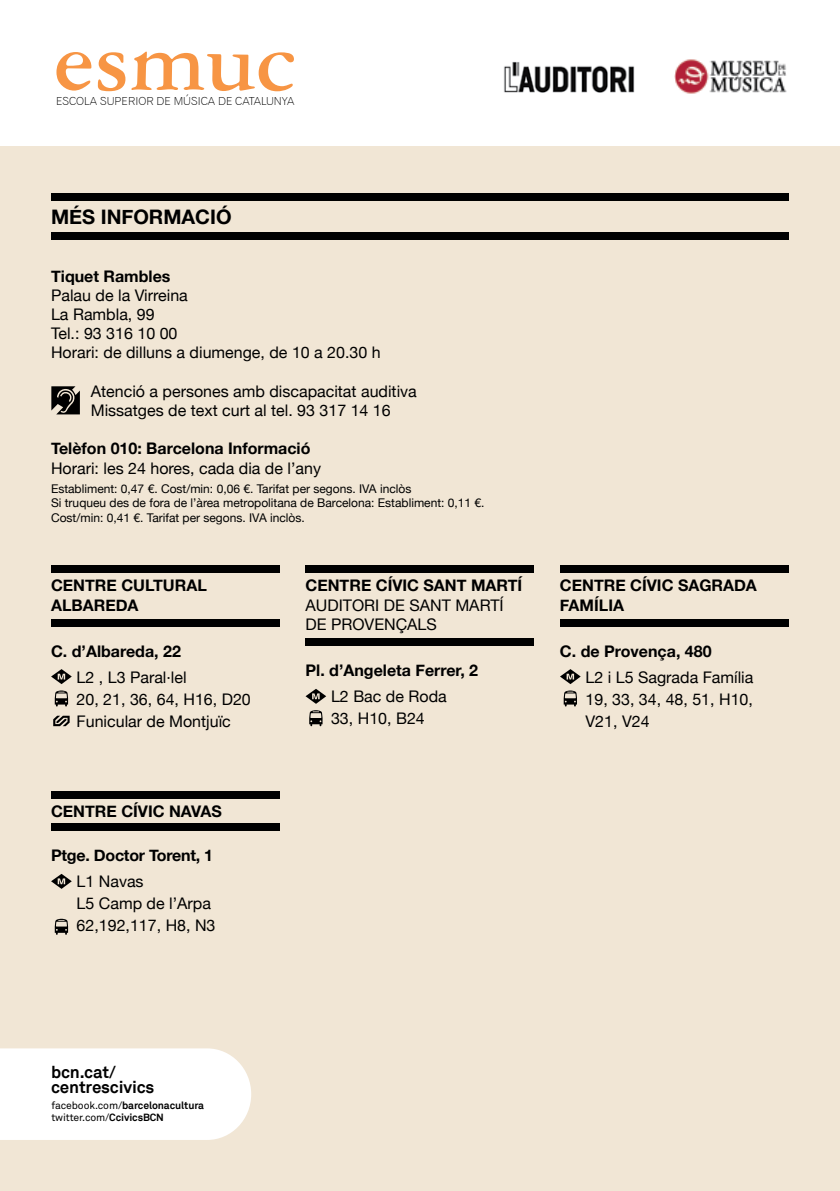
<style>
.page{position:relative;width:840px;height:1191px;background:#fff}
.page>*{position:absolute;margin:0;border:0;box-sizing:border-box;transform-origin:0 0}
.t1{font:700 92.2px "American Garamond BT";color:#f79544}
.t2{font:700 20px "Helvetica Neue";color:#000}
.t3{font:700 17px/15px "Akkurat";letter-spacing:-.01em;color:#000}
.t4{font:16px/22px "Helvetica Neue";color:#000}
.t5{font:700 16px/19.2px "Helvetica Neue";color:#000}
.t6{font:12px/14.4px "Helvetica Neue";color:#000}
.t7{font:11px "Gothic 720 BT Light B";color:#000}
.t8{font:700 10.4px "Akkurat";letter-spacing:-.01em;color:#000}
.t9{font:10.4px "Akkurat Pro";letter-spacing:-.01em;color:#000}
.s1{font-family:"Akkurat Pro";font-weight:400}
.s2{font-family:"Akkurat";font-weight:700}
</style>
<div class="page">
<div style="left:0;top:146px;width:839px;height:1045px;background:#f1e6d5"></div>
<div style="left:51px;top:194px;width:737px;height:7px;background:#000"></div>
<div style="left:51px;top:233px;width:737px;height:7px;background:#000"></div>
<svg style="left:51px;top:386px;width:29px;height:28px"></svg>
<div style="left:51px;top:566px;width:229px;height:7px;background:#000"></div>
<div style="left:51px;top:619px;width:229px;height:7px;background:#000"></div>
<svg style="left:51px;top:669px;width:21px;height:15px"></svg>
<svg style="left:55px;top:690px;width:13px;height:16px"></svg>
<svg style="left:53px;top:715px;width:17px;height:11px"></svg>
<div style="left:51px;top:791px;width:229px;height:7px;background:#000"></div>
<div style="left:51px;top:824px;width:229px;height:7px;background:#000"></div>
<svg style="left:51px;top:874px;width:21px;height:15px"></svg>
<svg style="left:55px;top:918px;width:13px;height:16px"></svg>
<div style="left:305px;top:566px;width:229px;height:7px;background:#000"></div>
<div style="left:305px;top:639px;width:229px;height:7px;background:#000"></div>
<svg style="left:305px;top:689px;width:21px;height:15px"></svg>
<svg style="left:309px;top:710px;width:13px;height:16px"></svg>
<div style="left:559px;top:566px;width:229px;height:7px;background:#000"></div>
<div style="left:559px;top:619px;width:229px;height:7px;background:#000"></div>
<svg style="left:560px;top:669px;width:20px;height:15px"></svg>
<svg style="left:563px;top:690px;width:13px;height:16px"></svg>
<img style="left:504px;top:61px;width:131px;height:31px">
<img style="left:674px;top:59px;width:112px;height:35px">
<div style="left:0;top:1048px;width:251px;height:92px;background:#fff"></div>
<h1 class="t1" style="left:54px;top:5px;width:244px">esmuc</h1>
<p class="t7" style="left:56px;top:95px;width:240px">ESCOLA SUPERIOR DE MÚSICA DE CATALUNYA</p>
<p class="t2" style="left:51px;top:201px;width:182px">Més informació</p>
<p class="t5" style="left:51px;top:267px;width:121px">Tiquet Rambles</p>
<p class="t4" style="left:51px;top:286px;width:331px;line-height:19.2px">Palau de la Virreina<br>La Rambla, 99<br>Tel.: 93 316 10 00<br>Horari: de dilluns a diumenge, de 10 a 20.30 h</p>
<p class="t4" style="left:91px;top:382px;width:327px;line-height:19.2px">Atenció a persones amb discapacitat auditiva<br>Missatges de text curt al tel. 93 317 14 16</p>
<p class="t5" style="left:51px;top:439px;width:261px">Telèfon 010: Barcelona Informació</p>
<p class="t4" style="left:51px;top:458px;width:271px">Horari: les 24 hores, cada dia de l’any</p>
<p class="t6" style="left:51px;top:482px;width:435px">Establiment: 0,47 €. Cost/min: 0,06 €. Tarifat per segons. IVA inclòs<br>Si truqueu des de fora de l’àrea metropolitana de Barcelona: Establiment: 0,11 €.<br>Cost/min: 0,41 €. Tarifat per segons. IVA inclòs.</p>
<p class="t5" style="left:51px;top:576px;width:157px">Centre Cultural<br>Albareda</p>
<p class="t5" style="left:51px;top:642px;width:131px">C. d’Albareda, 22</p>
<p class="t4" style="left:77px;top:667px;width:176px">L2 , L3 Paral·lel<br>20, 21, 36, 64, H16, D20<br>Funicular de Montjuïc</p>
<p class="t5" style="left:51px;top:802px;width:12px">CENTRE</p>
<p class="t5" style="left:121px;top:802px;width:27px">CÍVIC</p>
<p class="t5" style="left:169px;top:802px;width:12px">NAVAS</p>
<p class="t5" style="left:51px;top:846px;width:163px">Ptge. Doctor Torent, 1</p>
<p class="t4" style="left:77px;top:871px;width:140px">L1 Navas<br>L5 Camp de l’Arpa<br>62,192,117, H8, N3</p>
<p class="t5" style="left:305px;top:576px;width:12px">CENTRE</p>
<p class="t5" style="left:375px;top:576px;width:27px">CÍVIC</p>
<p class="t5" style="left:423px;top:576px;width:12px">SANT</p>
<p class="t5" style="left:471px;top:576px;width:27px">MART</p>
<p class="t5" style="left:517px;top:576px;width:6px">Í</p>
<p class="t4" style="left:305px;top:596px;width:198px;line-height:19.2px">AUDITORI DE SANT MARTÍ<br>DE PROVENÇALS</p>
<p class="t5" style="left:305px;top:661px;width:174px">Pl. d’Angeleta Ferrer, 2</p>
<p class="t4" style="left:331px;top:686px;width:117px">L2 Bac de Roda<br>33, H10, B24</p>
<p class="t5" style="left:559px;top:576px;width:12px">CENTRE</p>
<p class="t5" style="left:630px;top:576px;width:27px">CÍVIC</p>
<p class="t5" style="left:677px;top:576px;width:13px">SAGRADA</p>
<p class="t5" style="left:559px;top:596px;width:48px">FAMÍLIA</p>
<p class="t5" style="left:559px;top:642px;width:153px">C. de Provença, 480</p>
<p class="t4" style="left:585px;top:667px;width:169px;text-align:justify">L2 i L5 Sagrada Família 19, 33, 34, 48, 51, H10, V21, V24</p>
<p class="t3" style="left:51px;top:1064px;width:105px">bcn.cat/ centrescivics</p>
<p class="t8" style="left:51px;top:1098px;width:154px"><span class="s1">facebook.com/</span>barcelonacultura</p>
<p class="t9" style="left:51px;top:1111px;width:114px">twitter.com/<span class="s2">CcivicsBCN</span></p>
</div>
